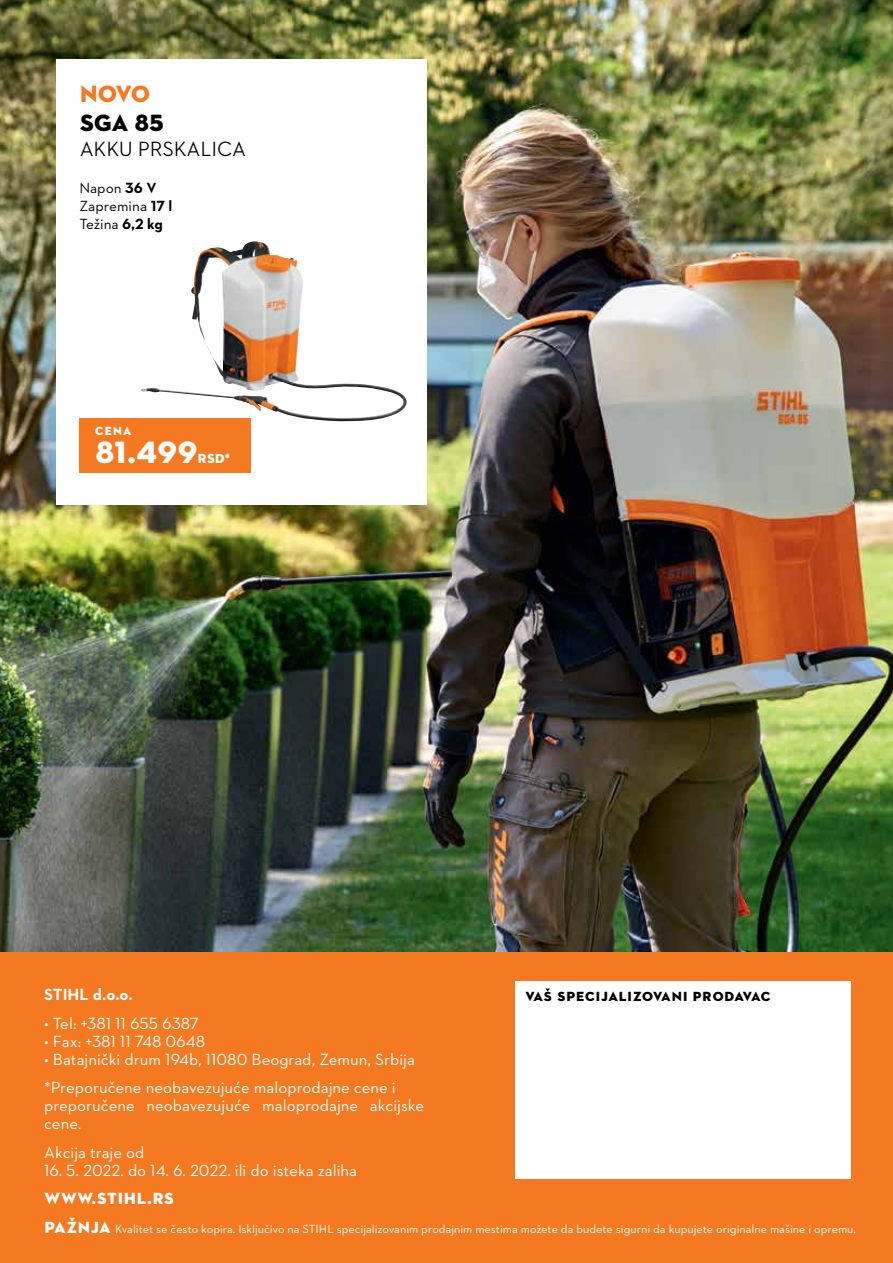
<style>
.page{position:relative;width:893px;height:1263px;background:#fff}
.page>*{position:absolute;margin:0;border:0;box-sizing:border-box;transform-origin:0 0}
.t1{font:31.5px "STIHL Contraface Display Titling";color:#fff}
.t2{font:24px "STIHL Contraface Display Titling";color:#000}
.t3{font:24px "STIHL Contraface Display Titling";color:#f47920}
.t4{font:500 21px "STIHL Contraface Display";letter-spacing:-.04em;color:#000}
.t5{font:16.5px/28.5px "STIHL Contraface Text";color:#fff}
.t6{font:16.5px "STIHL Contraface Display Titling";color:#fff}
.t7{font:700 16.5px "STIHL Contraface Text";color:#fff}
.t8{font:15px/18px "STIHL Contraface Text";color:#000}
.t9{font:13.5px "STIHL Contraface Display Titling";letter-spacing:.02em;color:#000}
.t10{font:13.5px "STIHL Contraface Display Titling";color:#fff}
.t11{font:12.15px "STIHL Contraface Display Titling";color:#fff}
.t12{font:12px "STIHL Contraface Text";color:#fff}
.s1{font-weight:700}
.s2{font-family:"STIHL Contraface Display Titling";font-size:16.5px}
</style>
<div class="page">
<img style="left:0;top:0;width:893px;height:952px">
<div style="left:0;top:952px;width:893px;height:311px;background:#f47920"></div>
<div style="left:514px;top:981px;width:336px;height:198px;background:#fff"></div>
<div style="left:57px;top:60px;width:370px;height:445px;background:#fff"></div>
<div style="left:79px;top:419px;width:172px;height:54px;background:#f47920"></div>
<img style="left:141px;top:241px;width:263px;height:176px">
<h2 class="t3" style="left:79px;top:79px;width:73px">NOVO</h2>
<h2 class="t2" style="left:79px;top:108px;width:87px">SGA 85</h2>
<p class="t4" style="left:79px;top:138px;width:168px">AKKU PRSKALICA</p>
<p class="t8" style="left:79px;top:178px;width:94px">Napon <span class="s1">36 V<br></span>Zapremina <span class="s1">17 l<br></span>Težina <span class="s1">6,2 kg</span></p>
<p class="t11" style="left:95px;top:423px;width:39px">CENA</p>
<h1 class="t1" style="left:95px;top:433px;width:105px">81.499</h1>
<p class="t10" style="left:198px;top:450px;width:34px">RSD*</p>
<p class="t7" style="left:44px;top:984px;width:90px">STIHL d.o.o.</p>
<p class="t5" style="left:44px;top:1009px;width:156px">• Tel: +381 11 655 6387</p>
<p class="t5" style="left:44px;top:1027px;width:163px">• Fax: +381 11 748 0648</p>
<p class="t5" style="left:44px;top:1045px;width:372px">• Batajnički drum 194b, 11080 Beograd, Zemun, Srbija *Preporučene neobavezujuće maloprodajne cene i</p>
<p class="t5" style="left:44px;top:1096px;width:382px;line-height:18px">preporučene neobavezujuće maloprodajne akcijske cene.</p>
<p class="t5" style="left:44px;top:1138px;width:102px">Akcija traje od</p>
<p class="t5" style="left:44px;top:1156px;width:315px">16. 5. 2022. do 14. 6. 2022. ili do isteka zaliha</p>
<p class="t6" style="left:44px;top:1188px;width:132px">WWW.STIHL.RS</p>
<p class="t9" style="left:525px;top:988px;width:247px">VAŠ SPECIJALIZOVANI PRODAVAC</p>
<p class="t12" style="left:44px;top:1222px;width:813px"><span class="s2">PAŽNJA</span> Kvalitet se često kopira. Isključivo na STIHL specijalizovanim prodajnim mestima možete da budete sigurni da kupujete originalne mašine i opremu.</p>
</div>
